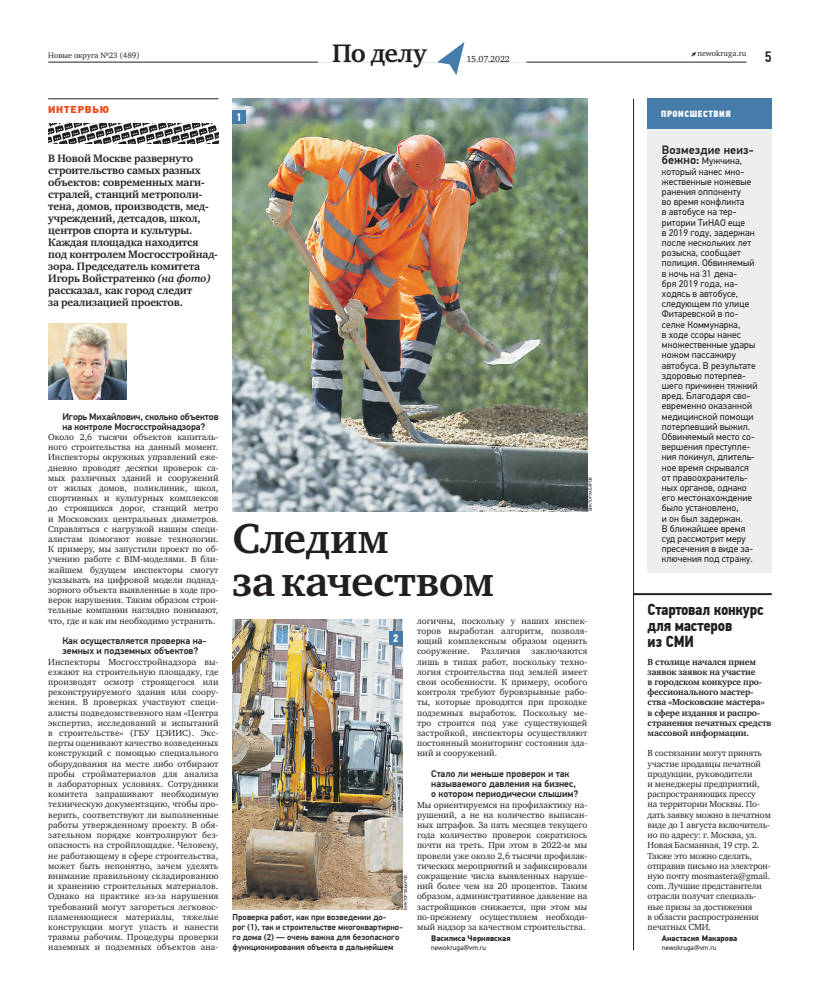
<style>
.page{position:relative;width:820px;height:993px;background:#fff}
.page>*{position:absolute;margin:0;border:0;box-sizing:border-box;transform-origin:0 0}
.t1{font:700 43px/42px "Charter ITC";letter-spacing:-.01em;color:#231f20}
.t2{font:700 26px "Charter ITC";letter-spacing:-.015em;color:#231f20}
.t3{font:700 16px/16px "PF Din Text Cond Pro";letter-spacing:-.015em;color:#231f20}
.t4{font:500 15px "PF Din Text Cond Pro";color:#231f20}
.t5{font:500 12px "PF Din Text Pro";letter-spacing:.01em;color:#231f20}
.t6{font:700 11px/12px "Charter ITC";letter-spacing:-.015em;color:#231f20}
.t7{font:700 11px "PF Din Text Cond Pro";color:#fff}
.t8{font:900 10px "PF Din Text Pro";letter-spacing:.07em;color:#e65120}
.t9{font:9.6px/10.2px "PF Din Text Pro";letter-spacing:.01em;color:#231f20}
.t10{font:500 9.6px/10.2px "PF Din Text Pro";color:#231f20}
.t11{font:9px/10.2px "Charter ITC";letter-spacing:-.01em;color:#231f20;text-align:justify}
.t12{font:700 9px/10.2px "Charter ITC";letter-spacing:-.01em;color:#231f20}
.t13{font:9px "PF Din Text Cond Pro X Black";letter-spacing:.05em;color:#fff}
.t14{font:500 8.5px/10.2px "PF Din Text Pro";color:#231f20}
.t15{font:700 8px "PF Din Text Pro";color:#231f20}
.t16{font:8px "Charter ITC";color:#231f20}
.t17{font:7px "PF Din Text Pro";color:#231f20}
.t18{font:4.5px "PF Din Text Pro";color:#231f20}
.s1{font-style:italic}
.s2{font-weight:500;font-size:12px}
</style>
<div class="page">
<svg style="left:691px;top:52px;width:5px;height:5px"></svg>
<hr style="left:48px;top:62px;width:698px;height:1px;background:#231f20">
<div style="left:318px;top:43px;width:208px;height:20px;background:#fff"></div>
<svg style="left:437px;top:42px;width:27px;height:33px"></svg>
<img style="left:232px;top:99px;width:355px;height:412px">
<svg style="left:48px;top:123px;width:171px;height:21px"></svg>
<hr style="left:48px;top:99px;width:170px;height:1px;background:#231f20">
<hr style="left:633px;top:593px;width:138px;height:2px;background:#231f20">
<hr style="left:633px;top:99px;width:1px;height:851px;background:#231f20">
<div style="left:647px;top:101px;width:124px;height:471px;background:#eeeeef"></div>
<div style="left:647px;top:99px;width:124px;height:30px;background:#457ca9"></div>
<img style="left:48px;top:323px;width:78px;height:76px">
<img style="left:232px;top:619px;width:171px;height:290px">
<div style="left:232px;top:110px;width:14px;height:13px;background:#457ca9"></div>
<div style="left:389px;top:631px;width:14px;height:13px;background:#457ca9"></div>
<p class="t16" style="left:48px;top:50px;width:93px">Новые округа №23 (489)</p>
<h2 class="t2" style="left:332px;top:37px;width:96px">По делу</h2>
<p class="t16" style="left:697px;top:48px;width:51px">newokruga.ru</p>
<p class="t11" style="left:466px;top:54px;width:45px">15.07.2022</p>
<h3 class="t4" style="left:764px;top:51px;width:8px">5</h3>
<p class="t8" style="left:48px;top:106px;width:63px">ИНТЕРВЬЮ</p>
<p class="t6" style="left:48px;top:152px;width:171px">В Новой Москве развернуто строительство самых разных объектов: современных маги&shy;стралей, станций метрополи&shy;тена, домов, производств, мед&shy;учреждений, детсадов, школ, центров спорта и культуры.<br>Каждая площадка находится под контролем Мосгосстройнад&shy;зора. Председатель комитета<br>Игорь Войстратенко <span class="s1">(на фото) </span>рассказал, как город следит<br>за реализацией проектов.</p>
<p class="t7" style="left:236px;top:113px;width:7px">1</p>
<p class="t10" style="left:62px;top:412px;width:157px">Игорь Михайлович, сколько объектов на контроле Мосгосстройнадзора?</p>
<p class="t11" style="left:48px;top:431px;width:172px">Около 2,6 тысячи объектов капиталь&shy;ного строительства на данный момент.<br>Инспекторы окружных управлений еже&shy;дневно проводят десятки проверок са&shy;мых различных зданий и сооружений от жилых домов, поликлиник, школ, спортивных и культурных комплексов до строящихся дорог, станций метро и Московских центральных диаметров.<br>Справляться с нагрузкой нашим специ&shy;алистам помогают новые технологии.<br>К примеру, мы запустили проект по об&shy;учению работе с BIM-моделями. В бли&shy;жайшем будущем инспекторы смогут указывать на цифровой модели поднад&shy;зорного объекта выявленные в ходе про&shy;верок нарушения. Таким образом строи&shy;тельные компании наглядно понимают, что, где и как им необходимо устранить.</p>
<p class="t10" style="left:62px;top:636px;width:146px">Как осуществляется проверка на&shy;земных и подземных объектов?</p>
<p class="t11" style="left:48px;top:656px;width:172px">Инспекторы Мосгосстройнадзора вы&shy;езжают на строительную площадку, где производят осмотр строящегося или реконструируемого здания или соору&shy;жения. В проверках участвуют специ&shy;алисты подведомственного нам «Центра экспертиз, исследований и испытаний в строительстве» (ГБУ ЦЭИИС). Экс&shy;перты оценивают качество возведенных конструкций с помощью специального оборудования на месте либо отбирают пробы стройматериалов для анализа в лабораторных условиях. Сотрудники комитета запрашивают необходимую техническую документацию, чтобы про&shy;верить, соответствуют ли выполненные работы утвержденному проекту. В обя&shy;зательном порядке контролируют без&shy;опасность на стройплощадке. Человеку, не работающему в сфере строительства, может быть непонятно, зачем уделять внимание правильному складированию и хранению строительных материалов.<br>Однако на практике из-за нарушения требований могут загореться легковос&shy;пламеняющиеся материалы, тяжелые конструкции могут упасть и нанести травмы рабочим. Процедуры проверки наземных и подземных объектов ана-</p>
<h1 class="t1" style="left:232px;top:518px;width:263px">Следим<br>за качеством</h1>
<p class="t18" style="left:588px;top:511px;width:36px;rotate:-90deg">ВИКТОР ХАБАРОВ</p>
<p class="t7" style="left:393px;top:633px;width:7px">2</p>
<p class="t18" style="left:404px;top:909px;width:36px;rotate:-90deg">ВИКТОР ХАБАРОВ</p>
<p class="t14" style="left:232px;top:912px;width:172px">Проверка работ, как при возведении до-<br>рог (1), так и строительстве многоквартирно&shy;го дома (2) — очень важна для безопасного функционирования объекта в дальнейшем</p>
<p class="t11" style="left:417px;top:615px;width:172px">логичны, поскольку у наших инспек&shy;торов выработан алгоритм, позволя&shy;ющий комплексным образом оценить сооружение. Различия заключаются лишь в типах работ, поскольку техно&shy;логия строительства под землей имеет свои особенности. К примеру, особого контроля требуют буровзрывные рабо&shy;ты, которые проводятся при проходке подземных выработок. Поскольку ме&shy;тро строится под уже существующей застройкой, инспекторы осуществляют постоянный мониторинг состояния зда&shy;ний и сооружений.</p>
<p class="t10" style="left:431px;top:769px;width:148px">Стало ли меньше проверок и так называемого давления на бизнес, о котором периодически слышим?</p>
<p class="t11" style="left:417px;top:799px;width:172px">Мы ориентируемся на профилактику на&shy;рушений, а не на количество выписан&shy;ных штрафов. За пять месяцев текущего года количество проверок сократилось почти на треть. При этом в 2022-м мы провели уже около 2,6 тысячи профилак&shy;тических мероприятий и зафиксировали сокращение числа выявленных наруше&shy;ний более чем на 20 процентов. Таким образом, административное давление на застройщиков снижается, при этом мы по-прежнему осуществляем необходи&shy;мый надзор за качеством строительства.</p>
<p class="t15" style="left:431px;top:935px;width:81px">Василиса Чернявская</p>
<p class="t17" style="left:431px;top:944px;width:56px">newokruga@vm.ru</p>
<p class="t13" style="left:661px;top:110px;width:71px">ПРОИСШЕСТВИЯ</p>
<h3 class="t5" style="left:661px;top:145px;width:93px">Возмездие неиз-</h3>
<p class="t9" style="left:661px;top:157px;width:97px"><span class="s2">бежно:</span> Мужчина, который нанес мно&shy;жественные ножевые ранения оппоненту<br>во время конфликта<br>в автобусе на тер&shy;ритории ТиНАО еще<br>в 2019 году, задержан после нескольких лет розыска, сообщает полиция. Обвиняемый в ночь на 31 дека-<br>бря 2019 года, на&shy;ходясь в автобусе, следующем по улице<br>Фитаревской в по&shy;селке Коммунарка,<br>в ходе ссоры нанес множественные удары ножом пассажиру автобуса. В результате здоровью потерпев&shy;шего причинен тяжкий вред. Благодаря сво&shy;евременно оказанной медицинской помощи потерпевший выжил.<br>Обвиняемый место со&shy;вершения преступле&shy;ния покинул, длитель&shy;ное время скрывался от правоохранитель&shy;ных органов, однако его местонахождение было установлено,<br>и он был задержан.<br>В ближайшее время суд рассмотрит меру пресечения в виде за&shy;ключения под стражу.</p>
<h3 class="t3" style="left:647px;top:603px;width:118px">Стартовал конкурс для мастеров<br>из СМИ</h3>
<p class="t12" style="left:647px;top:656px;width:125px">В столице начался прием заявок заявок на участие<br>в городском конкурсе про&shy;фессионального мастер&shy;ства «Московские мастера» в сфере издания и распро&shy;странения печатных средств массовой информации.</p>
<p class="t11" style="left:647px;top:748px;width:125px;text-align:left">В состязании могут принять участие продавцы печатной продукции, руководители<br>и менеджеры предприятий, распространяющих прессу<br>на территории Москвы. По&shy;дать заявку можно в печатном виде до 1 августа включитель&shy;но по адресу: г. Москва, ул.<br>Новая Басманная, 19 стр. 2.<br>Также это можно сделать, отправив письмо на электрон&shy;ную почту mosmastera@gmail. com. Лучшие представители отрасли получат специаль&shy;ные призы за достижения<br>в области распространения печатных СМИ.</p>
<p class="t15" style="left:661px;top:935px;width:77px">Анастасия Макарова</p>
<p class="t17" style="left:661px;top:944px;width:56px">newokruga@vm.ru</p>
</div>
